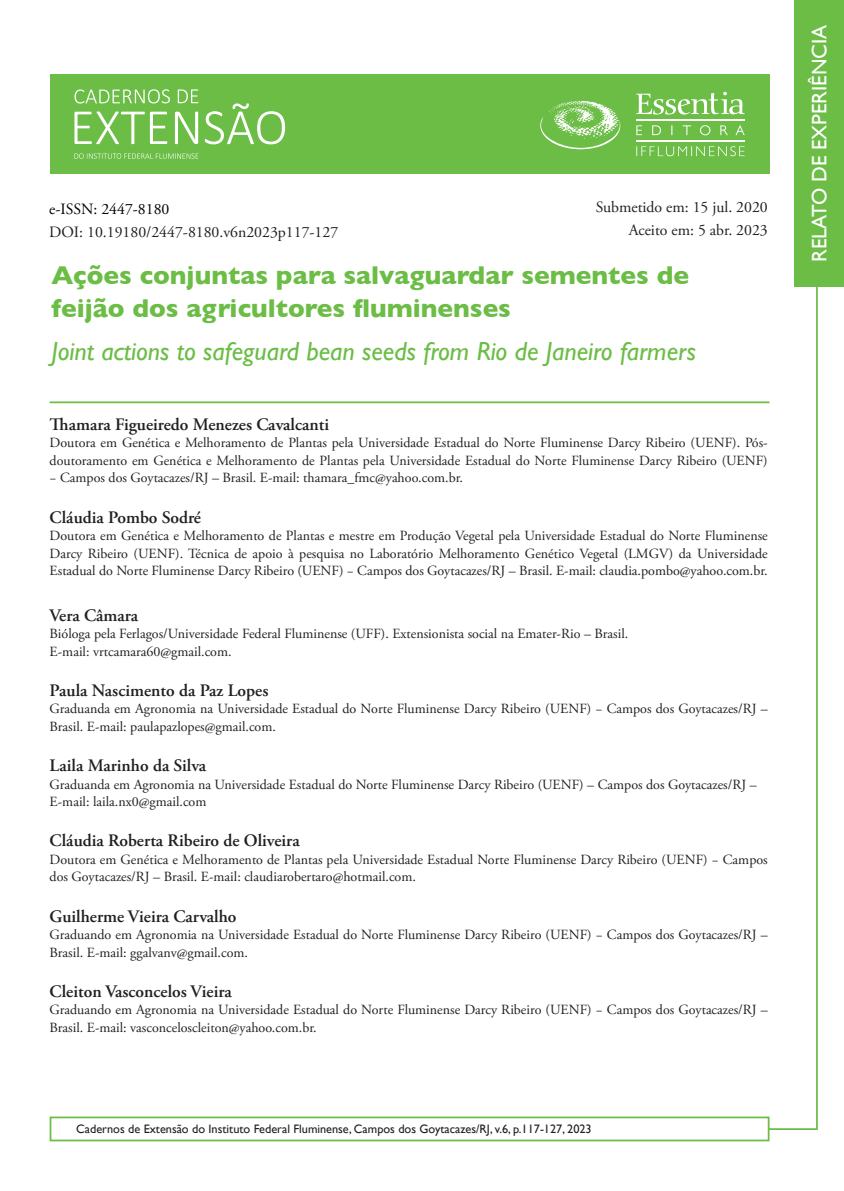
<style>
.page{position:relative;width:844px;height:1191px;background:#fff}
.page>*{position:absolute;margin:0;border:0;box-sizing:border-box;transform-origin:0 0}
.t1{font:700 26.25px/33.2px "Gill Sans";color:#6bbd46}
.t2{font:italic 26.25px "Gill Sans";color:#6bbd46}
.t3{font:21px "Gill Sans";color:#fff}
.t4{font:600 17.5px "Adobe Garamond Pro";color:#231f20}
.t5{font:15.75px/22.8px "Adobe Garamond Pro";color:#231f20;text-align:right}
.t6{font:15.75px "Adobe Garamond Pro";color:#000}
.t7{font:14px/17.5px "Adobe Garamond Pro";color:#231f20}
.t8{font:12.25px "Gill Sans";color:#231f20}
</style>
<div class="page">
<div style="left:50px;top:1116px;width:719px;height:25px;border:2px solid #6bbd46"></div>
<hr style="left:815px;top:185px;width:2px;height:945px;background:#6bbd46">
<hr style="left:768px;top:1128px;width:48px;height:2px;background:#6bbd46">
<div style="left:50px;top:74px;width:719px;height:100px;background:#6bbd46"></div>
<svg style="left:636px;top:146px;width:108px;height:10px"></svg>
<svg style="left:636px;top:125px;width:108px;height:10px"></svg>
<hr style="left:636px;top:119px;width:108px;height:1px;background:#fff">
<svg style="left:636px;top:92px;width:108px;height:23px"></svg>
<hr style="left:636px;top:140px;width:108px;height:1px;background:#fff">
<svg style="left:540px;top:101px;width:81px;height:48px"></svg>
<svg style="left:74px;top:153px;width:124px;height:6px"></svg>
<svg style="left:74px;top:89px;width:211px;height:55px"></svg>
<div style="left:794px;top:0;width:49px;height:286px;background:#6bbd46"></div>
<hr style="left:50px;top:401px;width:719px;height:2px;background:#6bbd46">
<p class="t5" style="left:595px;top:196px;width:173px">Submetido em: 15 jul. 2020<br>Aceito em: 5 abr. 2023</p>
<p class="t6" style="left:49px;top:200px;width:122px">e-ISSN: 2447-8180</p>
<p class="t5" style="left:49px;top:221px;width:290px">DOI: 10.19180/2447-8180.v6n2023p117-127</p>
<h1 class="t1" style="left:51px;top:258px;width:639px">Ações conjuntas para salvaguardar sementes de feijão dos agricultores fluminenses</h1>
<h1 class="t2" style="left:51px;top:336px;width:646px">Joint actions to safeguard bean seeds from Rio de Janeiro farmers</h1>
<p class="t4" style="left:50px;top:414px;width:281px">Thamara Figueiredo Menezes Cavalcanti</p>
<p class="t7" style="left:50px;top:434px;width:719px;text-align:justify">Doutora em Genética e Melhoramento de Plantas pela Universidade Estadual do Norte Fluminense Darcy Ribeiro (UENF). Pós&shy;doutoramento em Genética e Melhoramento de Plantas pela Universidade Estadual do Norte Fluminense Darcy Ribeiro (UENF) − Campos dos Goytacazes/RJ – Brasil. E-mail: thamara_fmc@yahoo.com.br.</p>
<p class="t4" style="left:50px;top:507px;width:153px">Cláudia Pombo Sodré</p>
<p class="t7" style="left:50px;top:527px;width:719px;text-align:justify">Doutora em Genética e Melhoramento de Plantas e mestre em Produção Vegetal pela Universidade Estadual do Norte Fluminense Darcy Ribeiro (UENF). Técnica de apoio à pesquisa no Laboratório Melhoramento Genético Vegetal (LMGV) da Universidade Estadual do Norte Fluminense Darcy Ribeiro (UENF) − Campos dos Goytacazes/RJ – Brasil. E-mail: claudia.pombo@yahoo.com.br.</p>
<p class="t4" style="left:50px;top:605px;width:90px">Vera Câmara</p>
<p class="t7" style="left:50px;top:625px;width:580px">Bióloga pela Ferlagos/Universidade Federal Fluminense (UFF). Extensionista social na Emater-Rio – Brasil.<br>E-mail: vrtcamara60@gmail.com.</p>
<p class="t4" style="left:50px;top:680px;width:220px">Paula Nascimento da Paz Lopes</p>
<p class="t7" style="left:50px;top:700px;width:719px">Graduanda em Agronomia na Universidade Estadual do Norte Fluminense Darcy Ribeiro (UENF) − Campos dos Goytacazes/RJ –<br>Brasil. E-mail: paulapazlopes@gmail.com.</p>
<p class="t4" style="left:50px;top:755px;width:158px">Laila Marinho da Silva</p>
<p class="t7" style="left:50px;top:776px;width:708px">Graduanda em Agronomia na Universidade Estadual do Norte Fluminense Darcy Ribeiro (UENF) – Campos dos Goytacazes/RJ –<br>E-mail: laila.nx0@gmail.com</p>
<p class="t4" style="left:50px;top:830px;width:251px">Cláudia Roberta Ribeiro de Oliveira</p>
<p class="t7" style="left:50px;top:851px;width:719px">Doutora em Genética e Melhoramento de Plantas pela Universidade Estadual Norte Fluminense Darcy Ribeiro (UENF) − Campos dos Goytacazes/RJ – Brasil. E-mail: claudiarobertaro@hotmail.com.</p>
<p class="t4" style="left:50px;top:906px;width:188px">Guilherme Vieira Carvalho</p>
<p class="t7" style="left:50px;top:926px;width:719px">Graduando em Agronomia na Universidade Estadual do Norte Fluminense Darcy Ribeiro (UENF) − Campos dos Goytacazes/RJ –<br>Brasil. E-mail: ggalvanv@gmail.com.</p>
<p class="t4" style="left:50px;top:981px;width:184px">Cleiton Vasconcelos Vieira</p>
<p class="t7" style="left:50px;top:1001px;width:719px">Graduando em Agronomia na Universidade Estadual do Norte Fluminense Darcy Ribeiro (UENF) − Campos dos Goytacazes/RJ –<br>Brasil. E-mail: vasconceloscleiton@yahoo.com.br.</p>
<p class="t8" style="left:76px;top:1122px;width:517px">Cadernos de Extensão do Instituto Federal Fluminense, Campos dos Goytacazes/RJ, v.6, p.117-127, 2023</p>
<h2 class="t3" style="left:806px;top:262px;width:239px;rotate:-90deg">RELATO DE EXPERIÊNCIA</h2>
</div>
